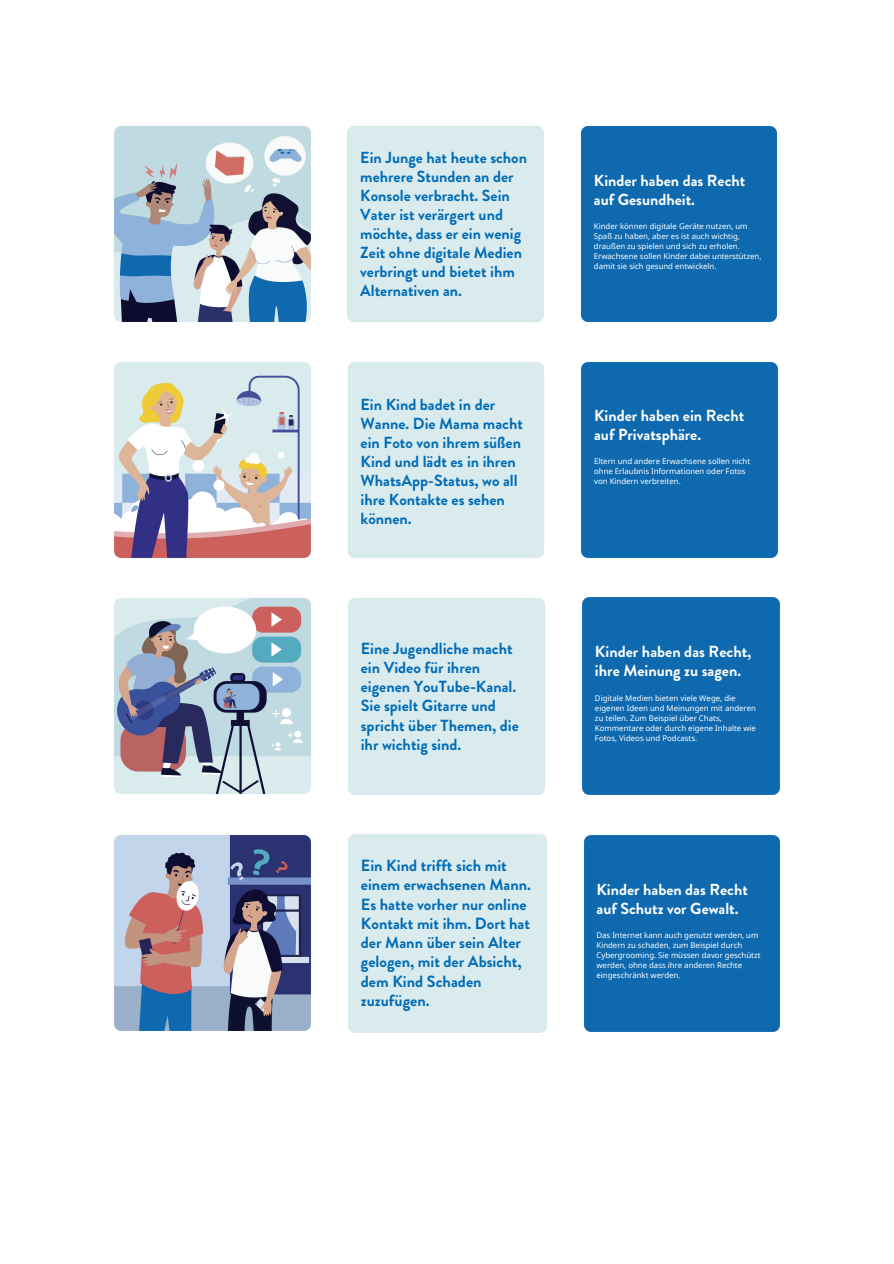
<style>
.page{position:relative;width:894px;height:1264px;background:#fff}
.page>*{position:absolute;margin:0;border:0;box-sizing:border-box;transform-origin:0 0}
.t1{font:700 16.2px/19.2px "Brandon Grotesque";color:#006cb7}
.t2{font:700 16.05px/19px "Brandon Grotesque";color:#006cb7}
.t3{font:700 16.05px/19px "Brandon Grotesque";color:#fff}
.t4{font:700 15.9px/19px "Brandon Grotesque";color:#fff}
.t5{font:7.8px/9.9px "Noto Sans";color:#fff}
</style>
<div class="page">
<img style="left:114px;top:126px;width:197px;height:196px">
<img style="left:114px;top:362px;width:197px;height:196px">
<img style="left:114px;top:598px;width:197px;height:196px">
<div style="left:581px;top:126px;width:196px;height:196px;background:#0e69af"></div>
<div style="left:581px;top:362px;width:197px;height:196px;background:#0e69af"></div>
<div style="left:582px;top:597px;width:198px;height:198px;background:#0e69af"></div>
<img style="left:114px;top:835px;width:197px;height:196px">
<div style="left:584px;top:835px;width:196px;height:197px;background:#0e69af"></div>
<p class="t2" style="left:360px;top:148px;width:168px">Ein Junge hat heute schon mehrere Stunden an der<br>Konsole verbracht. Sein<br>Vater ist verärgert und möchte, dass er ein wenig<br>Zeit ohne digitale Medien verbringt und bietet ihm<br>Alternativen an.</p>
<p class="t2" style="left:360px;top:395px;width:164px">Ein Kind badet in der<br>Wanne. Die Mama macht ein Foto von ihrem süßen<br>Kind und lädt es in ihren<br>WhatsApp-Status, wo all ihre Kontakte es sehen können.</p>
<p class="t2" style="left:360px;top:639px;width:160px">Eine Jugendliche macht ein Video für ihren eigenen YouTube-Kanal.<br>Sie spielt Gitarre und spricht über Themen, die ihr wichtig sind.</p>
<p class="t1" style="left:361px;top:856px;width:171px">Ein Kind trifft sich mit einem erwachsenen Mann.<br>Es hatte vorher nur online<br>Kontakt mit ihm. Dort hat der Mann über sein Alter gelogen, mit der Absicht, dem Kind Schaden zuzufügen.</p>
<p class="t3" style="left:593px;top:171px;width:153px">Kinder haben das Recht auf Gesundheit.</p>
<h1 class="t5" style="left:593px;top:221px;width:169px">Kinder können digitale Geräte nutzen, um Spaß zu haben, aber es ist auch wichtig, draußen zu spielen und sich zu erholen.<br>Erwachsene sollen Kinder dabei unterstützen, damit sie sich gesund entwickeln.</h1>
<h1 class="t3" style="left:594px;top:406px;width:151px">Kinder haben ein Recht auf Privatsphäre.</h1>
<p class="t5" style="left:594px;top:456px;width:157px">Eltern und andere Erwachsene sollen nicht ohne Erlaubnis Informationen oder Fotos von Kindern verbreiten.</p>
<h1 class="t3" style="left:594px;top:642px;width:158px">Kinder haben das Recht, ihre Meinung zu sagen.</h1>
<p class="t5" style="left:594px;top:693px;width:162px">Digitale Medien bieten viele Wege, die eigenen Ideen und Meinungen mit anderen zu teilen. Zum Beispiel über Chats, Kommentare oder durch eigene Inhalte wie Fotos, Videos und Podcasts.</p>
<h1 class="t4" style="left:596px;top:879px;width:153px">Kinder haben das Recht auf Schutz vor Gewalt.</h1>
<p class="t5" style="left:596px;top:930px;width:165px">Das Internet kann auch genutzt werden, um Kindern zu schaden, zum Beispiel durch Cybergrooming. Sie müssen davor geschützt werden, ohne dass ihre anderen Rechte eingeschränkt werden.</p>
</div>
